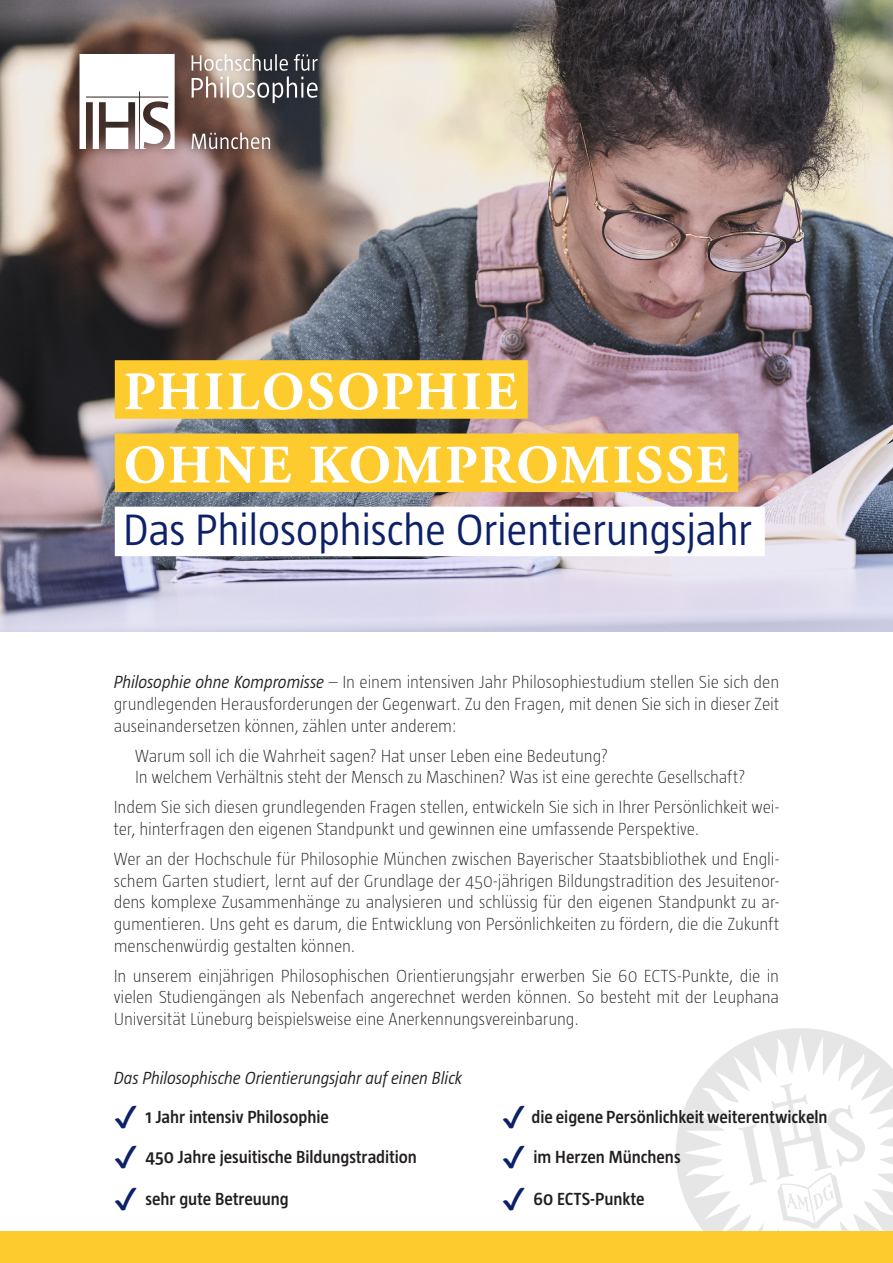
<style>
.page{position:relative;width:893px;height:1263px;background:#fff}
.page>*{position:absolute;margin:0;border:0;box-sizing:border-box;transform-origin:0 0}
.Titelschrift{font:700 54px "Adobe Garamond Pro";letter-spacing:.05em;color:#fff}
.Titelschrift_2{font:300 45px "Taz";letter-spacing:-.01em;color:#0d2169}
.Fließtext_TAZ{font:200 18px/21.6px "Taz";letter-spacing:-.005em;color:#231f20;text-align:justify}
.Fließtext_TAZ-2{font:600 18px "Taz";color:#231f20}
.Fließtext_TAZ-3{font:italic 300 18px "Taz";letter-spacing:-.005em;color:#231f20}
.s1{font-weight:300;font-style:italic}
.s2{color:#0d2169}
</style>
<div class="page">
<svg style="left:676px;top:1028px;width:217px;height:203px"></svg>
<svg style="left:738px;top:1083px;width:128px;height:146px"></svg>
<img style="left:0;top:0;width:893px;height:632px">
<div style="left:115px;top:360px;width:413px;height:59px;background:#fecb2f"></div>
<div style="left:115px;top:433px;width:623px;height:59px;background:#fecb2f"></div>
<div style="left:115px;top:507px;width:650px;height:49px;background:#fff"></div>
<div style="left:68px;top:42px;width:261px;height:119px;background:#231f20;opacity:.6"></div>
<svg style="left:192px;top:132px;width:78px;height:17px"></svg>
<svg style="left:80px;top:54px;width:95px;height:95px"></svg>
<svg style="left:192px;top:54px;width:126px;height:49px;background:#877f7d"></svg>
<div style="left:0;top:1231px;width:893px;height:32px;background:#fecb2f"></div>
<p class="Titelschrift" style="left:124px;top:361px;width:395px">PHILOSOPHIE</p>
<p class="Titelschrift" style="left:124px;top:434px;width:605px">OHNE KOMPROMISSE</p>
<p class="Titelschrift_2" style="left:123px;top:504px;width:630px">Das Philosophische Orientierungsjahr</p>
<p class="Fließtext_TAZ" style="left:114px;top:671px;width:667px"><span class="s1">Philosophie ohne Kompromisse</span> – In einem intensiven Jahr Philosophiestudium stellen Sie sich den grundlegenden Herausforderungen der Gegenwart. Zu den Fragen, mit denen Sie sich in dieser Zeit auseinandersetzen können, zählen unter anderem:</p>
<p class="Fließtext_TAZ" style="left:135px;top:745px;width:612px">Warum soll ich die Wahrheit sagen? Hat unser Leben eine Bedeutung?<br>In welchem Verhältnis steht der Mensch zu Maschinen? Was ist eine gerechte Gesellschaft?</p>
<p class="Fließtext_TAZ" style="left:114px;top:796px;width:667px">Indem Sie sich diesen grundlegenden Fragen stellen, entwickeln Sie sich in Ihrer Persönlichkeit wei&shy;ter, hinterfragen den eigenen Standpunkt und gewinnen eine umfassende Perspektive.</p>
<p class="Fließtext_TAZ" style="left:114px;top:848px;width:667px">Wer an der Hochschule für Philosophie München zwischen Bayerischer Staatsbibliothek und Engli&shy;schem Garten studiert, lernt auf der Grundlage der 450-jährigen Bildungstradition des Jesuitenor&shy;dens komplexe Zusammenhänge zu analysieren und schlüssig für den eigenen Standpunkt zu ar&shy;gumentieren. Uns geht es darum, die Entwicklung von Persönlichkeiten zu fördern, die die Zukunft menschenwürdig gestalten können.</p>
<p class="Fließtext_TAZ" style="left:114px;top:964px;width:667px">In unserem einjährigen Philosophischen Orientierungsjahr erwerben Sie 60 ECTS-Punkte, die in vielen Studiengängen als Nebenfach angerechnet werden können. So besteht mit der Leuphana Universität Lüneburg beispielsweise eine Anerkennungsvereinbarung.</p>
<p class="Fließtext_TAZ-3" style="left:114px;top:1067px;width:350px">Das Philosophische Orientierungsjahr auf einen Blick</p>
<p class="Fließtext_TAZ-2" style="left:114px;top:1105px;width:217px"><span class="s2">✔</span> 1 Jahr intensiv Philosophie</p>
<p class="Fließtext_TAZ-2" style="left:502px;top:1105px;width:327px"><span class="s2">✔</span> die eigene Persönlichkeit weiterentwickeln</p>
<p class="Fließtext_TAZ-2" style="left:114px;top:1145px;width:305px"><span class="s2">✔</span> 450 Jahre jesuitische Bildungstradition</p>
<p class="Fließtext_TAZ-2" style="left:502px;top:1145px;width:180px"><span class="s2">✔</span> im Herzen Münchens</p>
<p class="Fließtext_TAZ-2" style="left:114px;top:1187px;width:177px"><span class="s2">✔</span> sehr gute Betreuung</p>
<p class="Fließtext_TAZ-2" style="left:502px;top:1187px;width:144px"><span class="s2">✔</span> 60 ECTS-Punkte</p>
</div>
